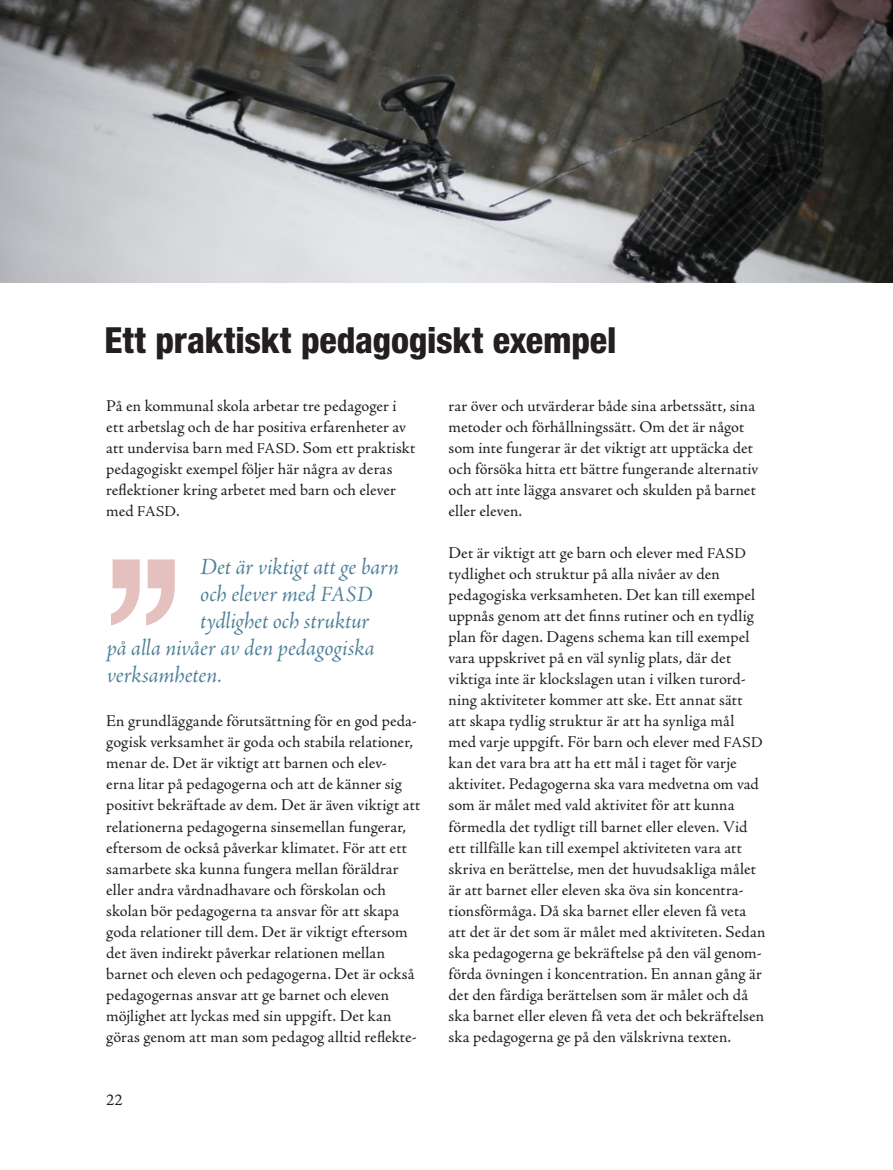
<style>
.page{position:relative;width:893px;height:1170px;background:#fff}
.page>*{position:absolute;margin:0;border:0;box-sizing:border-box;transform-origin:0 0}
.Rubrik_3{font:800 condensed 36px "Helvetica Neue";letter-spacing:-.005em;color:#231f20}
.citat{font:24px "Adobe Jenson Pro It Subh";color:#4e8098}
.Brödtext{font:16.5px/21px "Adobe Jenson Pro";letter-spacing:.005em;color:#231f20}
.s1{font-size:15px}
.s2{font-size:22.5px}
</style>
<div class="page">
<img style="left:0;top:0;width:893px;height:283px">
<svg style="left:111px;top:559px;width:64px;height:66px"></svg>
<p class="Rubrik_3" style="left:105px;top:318px;width:513px">Ett praktiskt pedagogiskt exempel</p>
<p class="Brödtext" style="left:106px;top:396px;width:310px">På en kommunal skola arbetar tre pedagoger i ett arbetslag och de har positiva erfarenheter av att undervisa barn med <span class="s1">FASD</span>. Som ett praktiskt pedagogiskt exempel följer här några av deras reflektioner kring arbetet med barn och elever med <span class="s1">FASD</span>.</p>
<p class="Brödtext" style="left:449px;top:396px;width:311px">rar över och utvärderar både sina arbetssätt, sina metoder och förhållningssätt. Om det är något som inte fungerar är det viktigt att upptäcka det och försöka hitta ett bättre fungerande alternativ och att inte lägga ansvaret och skulden på barnet eller eleven.</p>
<p class="Brödtext" style="left:449px;top:543px;width:318px">Det är viktigt att ge barn och elever med <span class="s1">FASD </span>tydlighet och struktur på alla nivåer av den pedagogiska verksamheten. Det kan till exempel uppnås genom att det finns rutiner och en tydlig plan för dagen. Dagens schema kan till exempel vara uppskrivet på en väl synlig plats, där det viktiga inte är klockslagen utan i vilken turord&shy;ning aktiviteter kommer att ske. Ett annat sätt<br>att skapa tydlig struktur är att ha synliga mål med varje uppgift. För barn och elever med <span class="s1">FASD </span>kan det vara bra att ha ett mål i taget för varje aktivitet. Pedagogerna ska vara medvetna om vad som är målet med vald aktivitet för att kunna förmedla det tydligt till barnet eller eleven. Vid ett tillfälle kan till exempel aktiviteten vara att skriva en berättelse, men det huvudsakliga målet är att barnet eller eleven ska öva sin koncentra&shy;tionsförmåga. Då ska barnet eller eleven få veta att det är det som är målet med aktiviteten. Sedan ska pedagogerna ge bekräftelse på den väl genom&shy;förda övningen i koncentration. En annan gång är det den färdiga berättelsen som är målet och då ska barnet eller eleven få veta det och bekräftelsen ska pedagogerna ge på den välskrivna texten.</p>
<p class="citat" style="left:200px;top:552px;width:200px">Det är viktigt att ge barn</p>
<p class="citat" style="left:200px;top:579px;width:174px">och elever med <span class="s2">FASD</span></p>
<p class="citat" style="left:200px;top:606px;width:171px">tydlighet och struktur</p>
<p class="citat" style="left:107px;top:633px;width:269px">på alla nivåer av den pedagogiska</p>
<p class="citat" style="left:107px;top:660px;width:117px">verksamheten.</p>
<p class="Brödtext" style="left:106px;top:711px;width:316px">En grundläggande förutsättning för en god peda&shy;gogisk verksamhet är goda och stabila relationer, menar de. Det är viktigt att barnen och elev-<br>erna litar på pedagogerna och att de känner sig positivt bekräftade av dem. Det är även viktigt att relationerna pedagogerna sinsemellan fungerar, eftersom de också påverkar klimatet. För att ett samarbete ska kunna fungera mellan föräldrar eller andra vårdnadhavare och förskolan och skolan bör pedagogerna ta ansvar för att skapa goda relationer till dem. Det är viktigt eftersom det även indirekt påverkar relationen mellan barnet och eleven och pedagogerna. Det är också pedagogernas ansvar att ge barnet och eleven möjlighet att lyckas med sin uppgift. Det kan göras genom att man som pedagog alltid reflekte-</p>
<p class="Brödtext" style="left:106px;top:1089px;width:18px">22</p>
</div>
